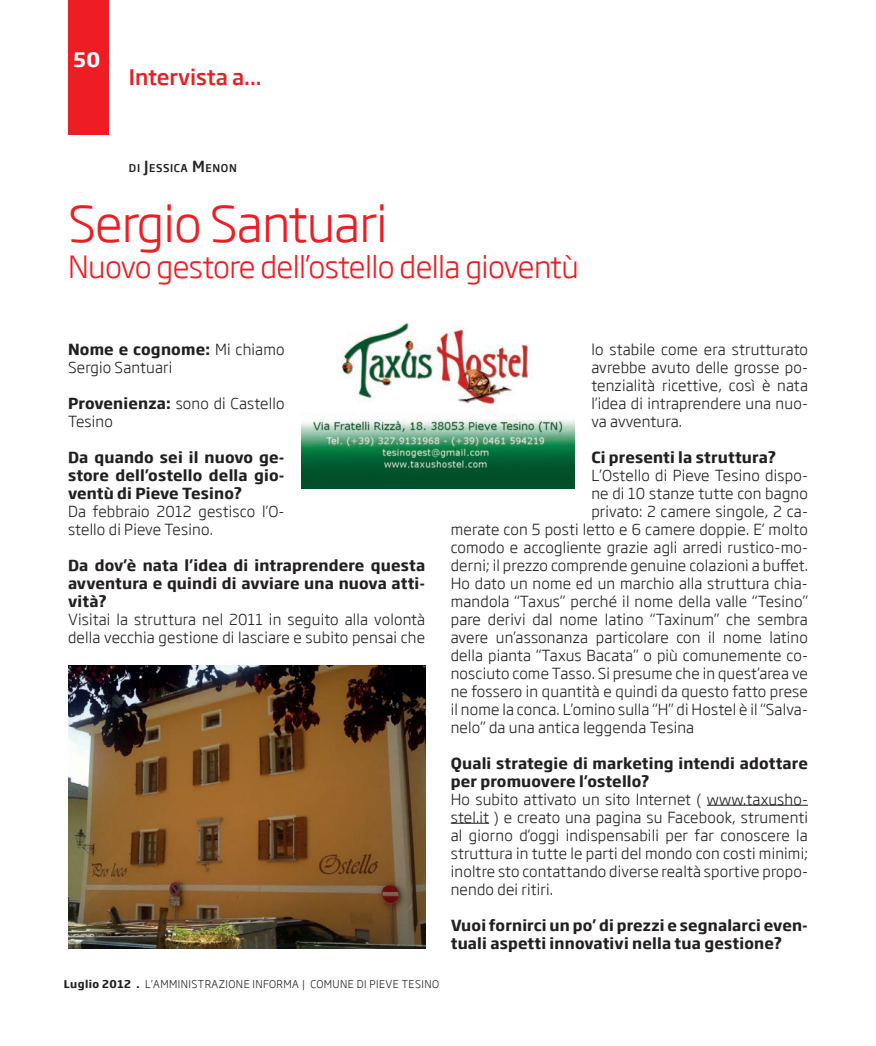
<style>
.page{position:relative;width:876px;height:1046px;background:#fff}
.page>*{position:absolute;margin:0;border:0;box-sizing:border-box;transform-origin:0 0}
.t1{font:300 49.2px "Soho Gothic Std";color:#ee1d23}
.t2{font:300 30px "Soho Gothic Std";letter-spacing:-.02em;color:#ee1d23}
.t3{font:500 21px "Soho Gothic Std";color:#ee1d23}
.t4{font:700 19.5px "Soho Gothic Std";color:#fff}
.t5{font:300 15px/18px "Soho Gothic Std";letter-spacing:.01em;color:#231f20}
.t6{font:700 15px/18px "Soho Gothic Std";letter-spacing:.01em;color:#231f20;text-align:justify}
.t7{font:300 10.5px "Soho Gothic Std";letter-spacing:.04em;color:#231f20}
.t8{font:500 10.5px "Soho Gothic Std";letter-spacing:.055em;color:#231f20}
.s1{font-size:15px}
.s2{font-weight:700}
</style>
<div class="page">
<div style="left:68px;top:0;width:40px;height:135px;background:#ee1d23"></div>
<hr style="left:707px;top:805px;width:101px;height:1px;background:#231f20">
<hr style="left:451px;top:823px;width:38px;height:1px;background:#231f20">
<img style="left:68px;top:665px;width:357px;height:283px">
<img style="left:302px;top:322px;width:272px;height:167px">
<h3 class="t4" style="left:73px;top:48px;width:29px">50</h3>
<h3 class="t3" style="left:129px;top:64px;width:134px">Intervista a...</h3>
<p class="t8" style="left:129px;top:162px;width:109px">DI <span class="s1">J</span>ESSICA <span class="s1">M</span> ENON</p>
<h1 class="t1" style="left:68px;top:193px;width:321px">Sergio Santuari</h1>
<h2 class="t2" style="left:68px;top:248px;width:512px">Nuovo gestore dell’ostello della gioventù</h2>
<p class="t5" style="left:68px;top:340px;width:218px"><span class="s2">Nome e cognome:</span> M i chiamo<br>Sergio Santuari</p>
<p class="t5" style="left:68px;top:394px;width:218px"><span class="s2">Provenienza:</span> sono di Castello<br>Tesino</p>
<p class="t6" style="left:68px;top:448px;width:218px">Da quando sei il nuovo ge&shy;store dell’ostello della gio&shy;ventù di Pieve Tesino?</p>
<p class="t5" style="left:68px;top:502px;width:218px">Da febbraio 2012 gestisco l’O&shy;stello di Pieve Tesino.</p>
<p class="t6" style="left:68px;top:556px;width:359px">Da dov’è nata l’idea di intraprendere questa avventura e quindi di avviare una nuova atti&shy;vità?</p>
<p class="t5" style="left:68px;top:610px;width:359px">Visitai la struttura nel 2011 in seguito alla volontà della vecchia gestione di lasciare e subito pensai che</p>
<p class="t7" style="left:64px;top:977px;width:377px"><span class="s2">Luglio 2012 .</span> L’AMMINISTRAZIONE INFORMA | COMUNE DI PIEVE TESINO</p>
<p class="t5" style="left:591px;top:340px;width:218px;text-align:justify">lo stabile come era strutturato avrebbe avuto delle grosse po&shy;tenzialità ricettive, così è nata l’idea di intraprendere una nuo&shy;va avventura.</p>
<p class="t6" style="left:591px;top:448px;width:186px">Ci presenti la struttura?</p>
<p class="t5" style="left:591px;top:466px;width:218px">L’Ostello di Pieve Tesino dispo-</p>
<p class="t5" style="left:591px;top:484px;width:218px">ne di 10 stanze tutte con bagno</p>
<p class="t5" style="left:591px;top:502px;width:218px">privato: 2 camere singole, 2 ca-</p>
<p class="t5" style="left:451px;top:520px;width:359px">merate con 5 posti letto e 6 camere doppie. E’ molto</p>
<p class="t5" style="left:451px;top:538px;width:359px">comodo e accogliente grazie agli arredi rustico-mo-</p>
<p class="t5" style="left:451px;top:556px;width:359px">derni; il prezzo comprende genuine colazioni a buffet.</p>
<p class="t5" style="left:451px;top:574px;width:359px">Ho dato un nome ed un marchio alla struttura chia-</p>
<p class="t5" style="left:451px;top:592px;width:359px">mandola “Taxus” perché il nome della valle “Tesino”</p>
<p class="t5" style="left:451px;top:610px;width:359px">pare derivi dal nome latino “Taxinum” che sembra</p>
<p class="t5" style="left:451px;top:628px;width:359px">avere un’assonanza particolare con il nome latino</p>
<p class="t5" style="left:451px;top:646px;width:359px">della pianta “Taxus Bacata” o più comunemente co-</p>
<p class="t5" style="left:451px;top:664px;width:359px">nosciuto come Tasso. Si presume che in quest’area ve</p>
<p class="t5" style="left:451px;top:682px;width:359px">ne fossero in quantità e quindi da questo fatto prese</p>
<p class="t5" style="left:451px;top:700px;width:359px">il nome la conca. L’omino sulla “H” di Hostel è il “Salva-</p>
<p class="t5" style="left:451px;top:718px;width:245px">nelo” da una antica leggenda Tesina</p>
<p class="t6" style="left:451px;top:754px;width:359px">Quali strategie di marketing intendi adottare per promuovere l’ostello?</p>
<p class="t5" style="left:451px;top:790px;width:359px;text-align:justify">H o subito attivato un sito I nternet ( www.taxusho&shy;stel.it ) e creato una pagina su Facebook, strumenti al giorno d’oggi indispensabili per far conoscere la struttura in tutte le parti del mondo con costi minimi; inoltre sto contattando diverse realtà sportive propo&shy;nendo dei ritiri.</p>
<p class="t6" style="left:451px;top:916px;width:359px">Vuoi fornirci un po’ di prezzi e segnalarci even&shy;tuali aspetti innovativi nella tua gestione?</p>
</div>
